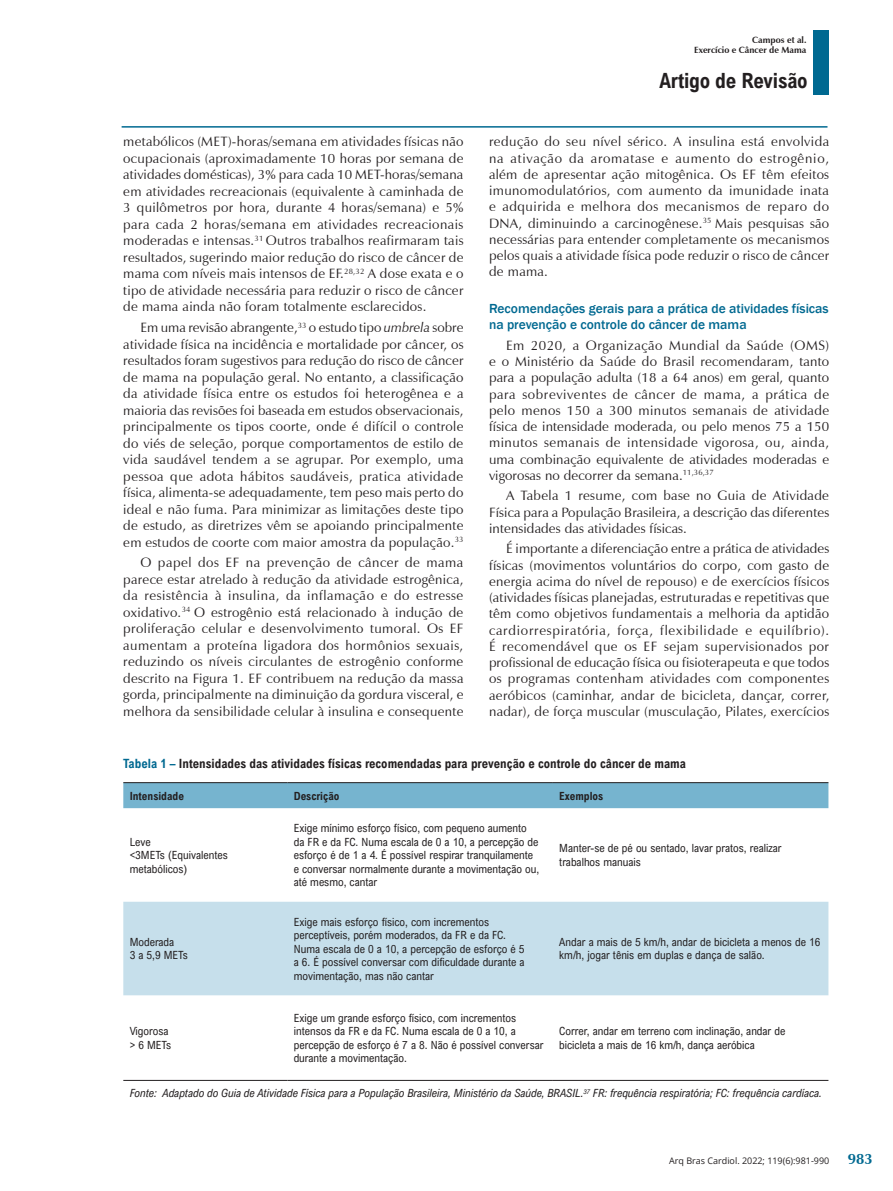
<style>
.page{position:relative;width:893px;height:1191px;background:#fff}
.page>*{position:absolute;margin:0;border:0;box-sizing:border-box;transform-origin:0 0}
.t1{font:700 21px "Arial Nova Cond";letter-spacing:-.01em;color:#231f20}
.t2{font:700 15px "Zapf Humanist 601 BT";color:#006991}
._01-TEXTO_BASICO{font:13.5px/16.5px "Zapf Humanist 601 BT";letter-spacing:.02em;color:#231f20;text-align:justify}
._03_-_SUBTITULO_PRIN{font:500 13.5px/16.2px "Franklin Gothic";color:#006991}
._01_TÍTULO_TABELA{font:700 12.75px "Arial Nova Cond";color:#231f20}
._02_TEXTO_TABELA_BAS{font:11.25px/13.5px "Arial Nova Cond";color:#231f20}
._05_LEGENDA_TABELA{font:italic 11.25px "Arial Nova Cond";color:#231f20}
._04_DESTAQUE_TABELA{font:700 11.25px "Arial Nova Cond";color:#231f20}
.t3{font:9px "Open Sans";color:#231f20}
.t4{font:700 9px/10.8px "Zapf Humanist 601 BT";color:#231f20;text-align:right}
.s1{font-style:italic}
.s2{color:#006991}
</style>
<div class="page">
<hr style="left:122px;top:126px;width:705px;height:2px;background:#006991">
<div style="left:813px;top:30px;width:16px;height:64px;background:#006991"></div>
<div style="left:123px;top:783px;width:705px;height:25px;background:#76b4cf"></div>
<div style="left:123px;top:901px;width:705px;height:94px;background:#c6dfeb"></div>
<hr style="left:123px;top:782px;width:164px;height:1px;background:#231f20">
<hr style="left:287px;top:782px;width:266px;height:1px;background:#231f20">
<hr style="left:553px;top:782px;width:275px;height:1px;background:#231f20">
<hr style="left:123px;top:1080px;width:164px;height:1px;background:#231f20">
<hr style="left:287px;top:1080px;width:266px;height:1px;background:#231f20">
<hr style="left:553px;top:1080px;width:275px;height:1px;background:#231f20">
<p class="t4" style="left:694px;top:34px;width:114px">Campos et al.<br>Exercício e Câncer de Mama</p>
<h1 class="t1" style="left:659px;top:67px;width:150px">Artigo de Revisão</h1>
<p class="_01-TEXTO_BASICO" style="left:123px;top:133px;width:342px">metabólicos (MET)-horas/semana em atividades físicas não ocupacionais (aproximadamente 10 horas por semana de atividades domésticas), 3% para cada 10 MET-horas/semana em atividades recreacionais (equivalente à caminhada de 3 quilômetros por hora, durante 4 horas/semana) e 5% para cada 2 horas/semana em atividades recreacionais moderadas e intensas.<sup>31</sup> Outros trabalhos reafirmaram tais resultados, sugerindo maior redução do risco de câncer de mama com níveis mais intensos de EF.<sup>28,32</sup> A dose exata e o tipo de atividade necessária para reduzir o risco de câncer de mama ainda não foram totalmente esclarecidos.</p>
<p class="_01-TEXTO_BASICO" style="left:123px;top:319px;width:342px;text-indent:17px">Em uma revisão abrangente,<sup>33</sup> o estudo tipo <span class="s1">umbrela</span> sobre atividade física na incidência e mortalidade por câncer, os resultados foram sugestivos para redução do risco de câncer de mama na população geral. No entanto, a classificação da atividade física entre os estudos foi heterogênea e a maioria das revisões foi baseada em estudos observacionais, principalmente os tipos coorte, onde é difícil o controle do viés de seleção, porque comportamentos de estilo de vida saudável tendem a se agrupar. Por exemplo, uma pessoa que adota hábitos saudáveis, pratica atividade física, alimenta-se adequadamente, tem peso mais perto do ideal e não fuma. Para minimizar as limitações deste tipo de estudo, as diretrizes vêm se apoiando principalmente em estudos de coorte com maior amostra da população.<sup>33</sup></p>
<p class="_01-TEXTO_BASICO" style="left:123px;top:554px;width:342px;text-indent:17px">O papel dos EF na prevenção de câncer de mama parece estar atrelado à redução da atividade estrogênica, da resistência à insulina, da inflamação e do estresse oxidativo.<sup>34</sup> O estrogênio está relacionado à indução de proliferação celular e desenvolvimento tumoral. Os EF aumentam a proteína ligadora dos hormônios sexuais, reduzindo os níveis circulantes de estrogênio conforme descrito na Figura 1. EF contribuem na redução da massa gorda, principalmente na diminuição da gordura visceral, e melhora da sensibilidade celular à insulina e consequente</p>
<p class="_01-TEXTO_BASICO" style="left:489px;top:134px;width:342px">redução do seu nível sérico. A insulina está envolvida na ativação da aromatase e aumento do estrogênio, além de apresentar ação mitogênica. Os EF têm efeitos imunomodulatórios, com aumento da imunidade inata e adquirida e melhora dos mecanismos de reparo do DNA, diminuindo a carcinogênese.<sup>35</sup> Mais pesquisas são necessárias para entender completamente os mecanismos pelos quais a atividade física pode reduzir o risco de câncer de mama.</p>
<p class="_03_-_SUBTITULO_PRIN" style="left:489px;top:301px;width:341px">Recomendações gerais para a prática de atividades físicas na prevenção e controle do câncer de mama</p>
<p class="_01-TEXTO_BASICO" style="left:489px;top:337px;width:342px;text-indent:17px">Em 2020, a Organização Mundial da Saúde (OMS) e o Ministério da Saúde do Brasil recomendaram, tanto para a população adulta (18 a 64 anos) em geral, quanto para sobreviventes de câncer de mama, a prática de pelo menos 150 a 300 minutos semanais de atividade física de intensidade moderada, ou pelo menos 75 a 150 minutos semanais de intensidade vigorosa, ou, ainda, uma combinação equivalente de atividades moderadas e vigorosas no decorrer da semana.<sup>11,36,37</sup></p>
<p class="_01-TEXTO_BASICO" style="left:489px;top:487px;width:342px;text-indent:17px">A Tabela 1 resume, com base no Guia de Atividade Física para a População Brasileira, a descrição das diferentes intensidades das atividades físicas.</p>
<p class="_01-TEXTO_BASICO" style="left:489px;top:540px;width:342px;text-indent:17px">É importante a diferenciação entre a prática de atividades físicas (movimentos voluntários do corpo, com gasto de energia acima do nível de repouso) e de exercícios físicos (atividades físicas planejadas, estruturadas e repetitivas que têm como objetivos fundamentais a melhoria da aptidão cardiorrespiratória, força, flexibilidade e equilíbrio).<br>É recomendável que os EF sejam supervisionados por profissional de educação física ou fisioterapeuta e que todos os programas contenham atividades com componentes aeróbicos (caminhar, andar de bicicleta, dançar, correr, nadar), de força muscular (musculação, Pilates, exercícios</p>
<p class="_01_TÍTULO_TABELA" style="left:123px;top:755px;width:564px"><span class="s2">Tabela 1 –</span> Intensidades das atividades físicas recomendadas para prevenção e controle do câncer de mama</p>
<p class="_04_DESTAQUE_TABELA" style="left:130px;top:788px;width:56px">Intensidade</p>
<p class="_04_DESTAQUE_TABELA" style="left:294px;top:788px;width:47px">Descrição</p>
<p class="_04_DESTAQUE_TABELA" style="left:559px;top:788px;width:45px">Exemplos</p>
<p class="_02_TEXTO_TABELA_BAS" style="left:130px;top:834px;width:23px">Leve</p>
<p class="_02_TEXTO_TABELA_BAS" style="left:130px;top:848px;width:100px">&lt;3METs (Equivalentes metabólicos)</p>
<p class="_02_TEXTO_TABELA_BAS" style="left:294px;top:821px;width:247px">Exige mínimo esforço físico, com pequeno aumento da FR e da FC. Numa escala de 0 a 10, a percepção de esforço é de 1 a 4. É possível respirar tranquilamente e conversar normalmente durante a movimentação ou, até mesmo, cantar</p>
<p class="_02_TEXTO_TABELA_BAS" style="left:559px;top:841px;width:224px">Manter-se de pé ou sentado, lavar pratos, realizar trabalhos manuais</p>
<p class="_02_TEXTO_TABELA_BAS" style="left:130px;top:935px;width:46px">Moderada</p>
<p class="_02_TEXTO_TABELA_BAS" style="left:130px;top:948px;width:60px">3 a 5,9 METs</p>
<p class="_02_TEXTO_TABELA_BAS" style="left:294px;top:914px;width:232px">Exige mais esforço físico, com incrementos perceptíveis, porém moderados, da FR e da FC.<br>Numa escala de 0 a 10, a percepção de esforço é 5 a 6. É possível conversar com dificuldade durante a movimentação, mas não cantar</p>
<p class="_02_TEXTO_TABELA_BAS" style="left:559px;top:935px;width:263px">Andar a mais de 5 km/h, andar de bicicleta a menos de 16 km/h, jogar tênis em duplas e dança de salão.</p>
<p class="_02_TEXTO_TABELA_BAS" style="left:294px;top:1010px;width:251px">Exige um grande esforço físico, com incrementos intensos da FR e da FC. Numa escala de 0 a 10, a percepção de esforço é 7 a 8. Não é possível conversar durante a movimentação.</p>
<p class="_02_TEXTO_TABELA_BAS" style="left:559px;top:1024px;width:228px">Correr, andar em terreno com inclinação, andar de bicicleta a mais de 16 km/h, dança aeróbica</p>
<p class="_05_LEGENDA_TABELA" style="left:130px;top:1086px;width:694px">Fonte: Adaptado do Guia de Atividade Física para a População Brasileira, Ministério da Saúde, BRASIL.<sup>37</sup> FR: frequência respiratória; FC: frequência cardíaca.</p>
<p class="_02_TEXTO_TABELA_BAS" style="left:130px;top:1024px;width:40px">Vigorosa</p>
<p class="_02_TEXTO_TABELA_BAS" style="left:130px;top:1037px;width:43px">&gt; 6 METs</p>
<p class="t3" style="left:669px;top:1154px;width:162px">Arq Bras Cardiol. 2022; 119(6):981-990</p>
<p class="t2" style="left:848px;top:1149px;width:26px">983</p>
</div>
